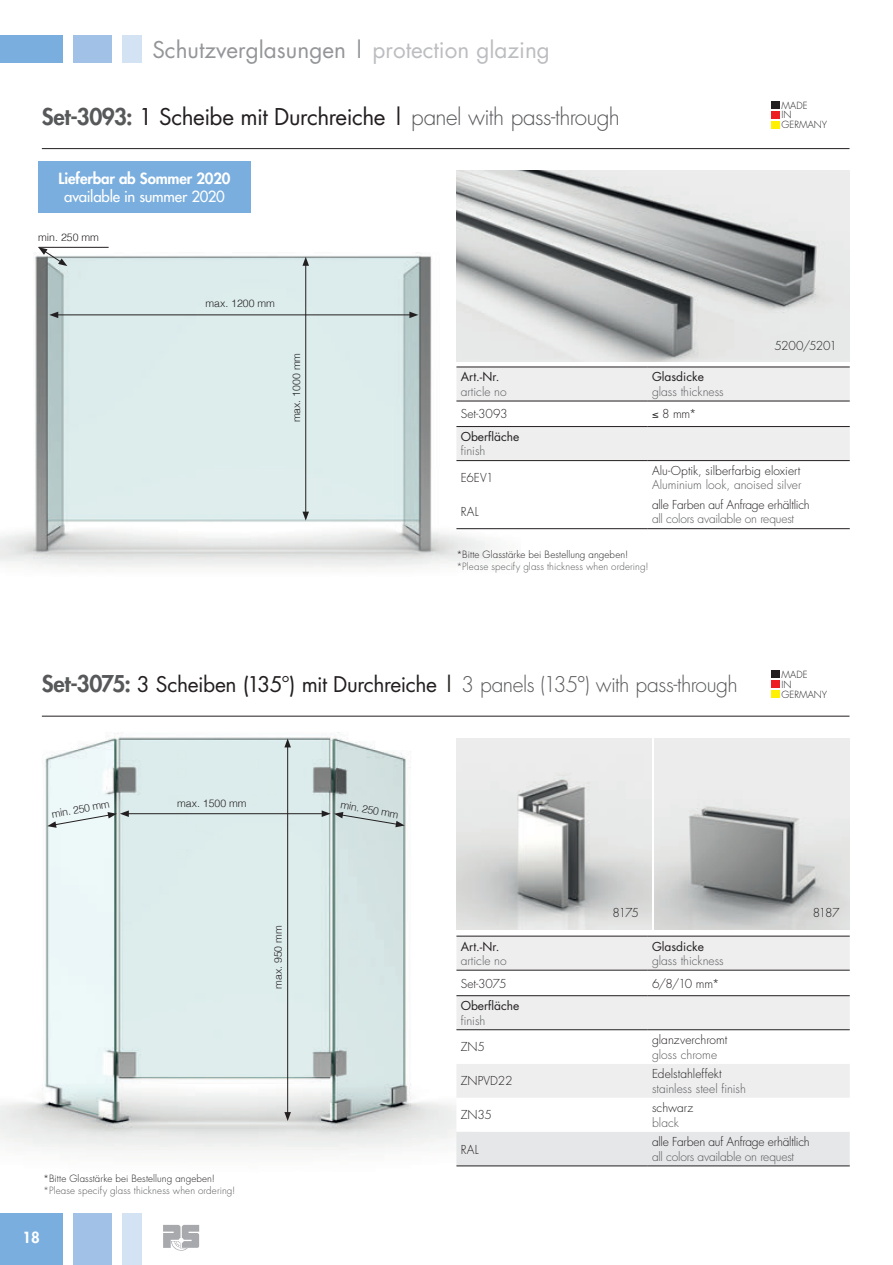
<style>
.page{position:relative;width:893px;height:1265px;background:#fff}
.page>*{position:absolute;margin:0;border:0;box-sizing:border-box;transform-origin:0 0}
.Fließtext{font:22.5px "Futura";letter-spacing:-.02em;color:#231f20}
.t1{font:22.5px "Futura";color:#939598}
.Fließtext-2{font:21px "Futura";letter-spacing:-.025em;color:#231f20}
.Fließtext-3{font:800 15px "Futura";letter-spacing:-.01em;color:#fff}
.Fließtext-4{font:15px "Futura";letter-spacing:-.015em;color:#fff}
.Fließtext-5{font:300 12px "Futura";color:#57585a}
.Fließtext-6{font:300 12px "Futura";letter-spacing:-.01em;color:#231f20}
.t2{font:12px "Futura";color:#231f20}
.fließtext_2{font:300 12px "Futura";letter-spacing:-.035em;color:#231f20}
.Fließtext-7{font:300 12px "Futura";letter-spacing:-.035em;color:#231f20}
.t3{font:300 10.5px "Helvetica";color:#231f20}
.Fließtext-8{font:300 9.75px "Futura";letter-spacing:.015em;color:#57585a}
.Fließtext-9{font:300 9.75px "Futura";letter-spacing:.01em;color:#231f20}
.t4{font:300 9.6px/9.9px "Futura";color:#231f20}
.s1{color:#bcbdc0}
.s2{font-weight:800;color:#57585a}
.s3{font-weight:300;color:#57585a}
.s4{font-weight:800;font-size:22.5px;color:#57585a}
</style>
<div class="page">
<img style="left:0;top:246px;width:520px;height:322px">
<img style="left:456px;top:170px;width:393px;height:191px">
<div style="left:772px;top:101px;width:8px;height:7px;background:#231f20"></div>
<div style="left:772px;top:111px;width:8px;height:7px;background:#ee1d23"></div>
<div style="left:772px;top:121px;width:8px;height:7px;background:#fff101"></div>
<hr style="left:42px;top:148px;width:807px;height:1px;background:#231f20">
<hr style="left:56px;top:314px;width:356px;height:1px;background:#231f20">
<svg style="left:49px;top:311px;width:9px;height:7px"></svg>
<svg style="left:409px;top:311px;width:9px;height:7px"></svg>
<hr style="left:305px;top:263px;width:1px;height:251px;background:#231f20">
<svg style="left:302px;top:257px;width:7px;height:9px"></svg>
<svg style="left:302px;top:511px;width:7px;height:9px"></svg>
<img style="left:0;top:716px;width:516px;height:451px">
<hr style="left:126px;top:813px;width:198px;height:1px;background:#231f20">
<svg style="left:47px;top:810px;width:82px;height:17px"></svg>
<hr style="left:287px;top:744px;width:1px;height:370px;background:#231f20">
<svg style="left:284px;top:738px;width:7px;height:9px"></svg>
<svg style="left:284px;top:1111px;width:7px;height:9px"></svg>
<img style="left:456px;top:737px;width:196px;height:192px">
<img style="left:654px;top:738px;width:196px;height:191px">
<div style="left:772px;top:670px;width:8px;height:7px;background:#231f20"></div>
<div style="left:772px;top:680px;width:8px;height:7px;background:#ee1d23"></div>
<div style="left:772px;top:690px;width:8px;height:7px;background:#fff101"></div>
<hr style="left:42px;top:715px;width:807px;height:1px;background:#231f20">
<svg style="left:322px;top:810px;width:83px;height:17px"></svg>
<svg style="left:38px;top:248px;width:29px;height:18px"></svg>
<hr style="left:38px;top:247px;width:71px;height:1px;background:#231f20">
<div style="left:0;top:35px;width:63px;height:28px;background:#79aede"></div>
<div style="left:74px;top:35px;width:38px;height:28px;background:#a1c2e6"></div>
<div style="left:123px;top:35px;width:19px;height:28px;background:#d4e3f4"></div>
<div style="left:0;top:1213px;width:63px;height:51px;background:#79aede"></div>
<div style="left:74px;top:1213px;width:38px;height:51px;background:#a1c2e6"></div>
<div style="left:123px;top:1213px;width:19px;height:51px;background:#d4e3f4"></div>
<svg style="left:163px;top:1224px;width:36px;height:26px"></svg>
<div style="left:456px;top:367px;width:394px;height:33px;background:#eeeeef"></div>
<svg style="left:456px;top:401px;width:394px;height:127px"></svg>
<div style="left:456px;top:460px;width:192px;height:34px;background:#fff"></div>
<hr style="left:456px;top:460px;width:192px;height:1px;background:#231f20">
<hr style="left:456px;top:400px;width:192px;height:1px;background:#231f20">
<hr style="left:648px;top:400px;width:202px;height:1px;background:#231f20">
<hr style="left:456px;top:426px;width:192px;height:1px;background:#231f20">
<hr style="left:648px;top:426px;width:202px;height:1px;background:#231f20">
<hr style="left:648px;top:460px;width:202px;height:1px;background:#231f20">
<hr style="left:648px;top:528px;width:202px;height:1px;background:#231f20">
<hr style="left:456px;top:366px;width:192px;height:1px;background:#231f20">
<hr style="left:648px;top:366px;width:202px;height:1px;background:#231f20">
<hr style="left:456px;top:528px;width:192px;height:1px;background:#231f20">
<div style="left:456px;top:936px;width:394px;height:33px;background:#eeeeef"></div>
<svg style="left:456px;top:970px;width:394px;height:59px;fill:#eeeeef"></svg>
<svg style="left:456px;top:1030px;width:394px;height:135px"></svg>
<hr style="left:456px;top:1029px;width:192px;height:1px;background:#231f20">
<hr style="left:456px;top:969px;width:192px;height:1px;background:#231f20">
<hr style="left:648px;top:969px;width:202px;height:1px;background:#231f20">
<hr style="left:456px;top:995px;width:192px;height:1px;background:#231f20">
<hr style="left:648px;top:995px;width:202px;height:1px;background:#231f20">
<hr style="left:648px;top:1029px;width:202px;height:1px;background:#231f20">
<hr style="left:648px;top:1165px;width:202px;height:1px;background:#231f20">
<hr style="left:456px;top:935px;width:192px;height:1px;background:#231f20">
<hr style="left:648px;top:935px;width:202px;height:1px;background:#231f20">
<hr style="left:456px;top:1165px;width:192px;height:1px;background:#231f20">
<div style="left:38px;top:162px;width:213px;height:51px;background:#79aede"></div>
<h1 class="t1" style="left:152px;top:34px;width:399px">Schutzverglasungen | <span class="s1">protection glazing</span></h1>
<p class="Fließtext" style="left:42px;top:101px;width:580px"><span class="s2">Set-3093:</span> 1 Scheibe mit Durchreiche | <span class="s3">panel with pass-through</span></p>
<p class="Fließtext-3" style="left:59px;top:169px;width:173px">Lieferbar ab Sommer 2020</p>
<p class="Fließtext-4" style="left:64px;top:187px;width:162px">available in summer 2020</p>
<p class="t3" style="left:38px;top:228px;width:62px">min. 250 mm</p>
<p class="t3" style="left:205px;top:294px;width:71px">max. 1200 mm</p>
<p class="t4" style="left:782px;top:100px;width:47px">MADE<br>IN<br>GERMANY</p>
<p class="Fließtext-7" style="left:774px;top:337px;width:64px">5200/5201</p>
<p class="t3" style="left:287px;top:422px;width:71px;rotate:-90deg">max. 1000 mm</p>
<p class="t2" style="left:461px;top:369px;width:40px">Art.-Nr.</p>
<p class="Fließtext-5" style="left:461px;top:384px;width:48px">article no</p>
<p class="t2" style="left:652px;top:369px;width:53px">Glasdicke</p>
<p class="Fließtext-5" style="left:652px;top:384px;width:73px">glass thickness</p>
<p class="fließtext_2" style="left:461px;top:406px;width:49px">Set-3093</p>
<p class="Fließtext-6" style="left:652px;top:406px;width:46px">≤ 8 mm*</p>
<p class="t2" style="left:461px;top:428px;width:60px">Oberfläche</p>
<p class="Fließtext-5" style="left:461px;top:443px;width:26px">finish</p>
<p class="Fließtext-6" style="left:461px;top:470px;width:35px">E6EV1</p>
<p class="Fließtext-6" style="left:652px;top:463px;width:150px">Alu-Optik, silberfarbig eloxiert</p>
<p class="Fließtext-5" style="left:652px;top:477px;width:151px">Aluminium look, anoised silver</p>
<p class="Fließtext-6" style="left:461px;top:504px;width:19px">RAL</p>
<p class="Fließtext-6" style="left:652px;top:497px;width:159px">alle Farben auf Anfrage erhältlich</p>
<p class="Fließtext-5" style="left:652px;top:511px;width:144px">all colors available on request</p>
<p class="Fließtext-9" style="left:456px;top:548px;width:173px">*Bitte Glasstärke bei Bestellung angeben!</p>
<p class="Fließtext-8" style="left:456px;top:560px;width:194px">*Please specify glass thickness when ordering!</p>
<p class="Fließtext-2" style="left:42px;top:669px;width:697px"><span class="s4">Set-3075:</span> 3 Scheiben (135°) mit Durchreiche | <span class="s3">3 panels (135°) with pass-through</span></p>
<p class="t3" style="left:177px;top:793px;width:71px">max. 1500 mm</p>
<p class="t3" style="left:50px;top:805px;width:60px;rotate:-10deg">min. 250 mm</p>
<p class="t3" style="left:342px;top:795px;width:60px;rotate:10deg">min. 250 mm</p>
<p class="t4" style="left:782px;top:669px;width:47px">MADE<br>IN<br>GERMANY</p>
<p class="t3" style="left:269px;top:988px;width:65px;rotate:-90deg">max. 950 mm</p>
<p class="Fließtext-9" style="left:43px;top:1171px;width:173px">*Bitte Glasstärke bei Bestellung angeben!</p>
<p class="Fließtext-8" style="left:43px;top:1183px;width:194px">*Please specify glass thickness when ordering!</p>
<p class="Fließtext-3" style="left:23px;top:1226px;width:19px">18</p>
<p class="t2" style="left:461px;top:937px;width:40px">Art.-Nr.</p>
<p class="Fließtext-5" style="left:461px;top:952px;width:48px">article no</p>
<p class="fließtext_2" style="left:613px;top:904px;width:28px">8175</p>
<p class="fließtext_2" style="left:813px;top:904px;width:28px">8187</p>
<p class="t2" style="left:652px;top:937px;width:53px">Glasdicke</p>
<p class="Fließtext-5" style="left:652px;top:952px;width:73px">glass thickness</p>
<p class="fließtext_2" style="left:461px;top:975px;width:47px">Set-3075</p>
<p class="Fließtext-6" style="left:652px;top:975px;width:69px">6/8/10 mm*</p>
<p class="t2" style="left:461px;top:997px;width:60px">Oberfläche</p>
<p class="Fließtext-5" style="left:461px;top:1012px;width:26px">finish</p>
<p class="Fließtext-6" style="left:461px;top:1038px;width:26px">ZN5</p>
<p class="Fließtext-6" style="left:652px;top:1031px;width:77px">glanzverchromt</p>
<p class="Fließtext-5" style="left:652px;top:1046px;width:67px">gloss chrome</p>
<p class="Fließtext-6" style="left:461px;top:1073px;width:53px">ZNPVD22</p>
<p class="Fließtext-6" style="left:652px;top:1065px;width:71px">Edelstahleffekt</p>
<p class="Fließtext-5" style="left:652px;top:1080px;width:95px">stainless steel finish</p>
<p class="Fließtext-6" style="left:461px;top:1107px;width:33px">ZN35</p>
<p class="Fließtext-6" style="left:652px;top:1099px;width:43px">schwarz</p>
<p class="Fließtext-5" style="left:652px;top:1114px;width:29px">black</p>
<p class="Fließtext-6" style="left:461px;top:1141px;width:19px">RAL</p>
<p class="Fließtext-6" style="left:652px;top:1133px;width:159px">alle Farben auf Anfrage erhältlich</p>
<p class="Fließtext-5" style="left:652px;top:1148px;width:144px">all colors available on request</p>
</div>
